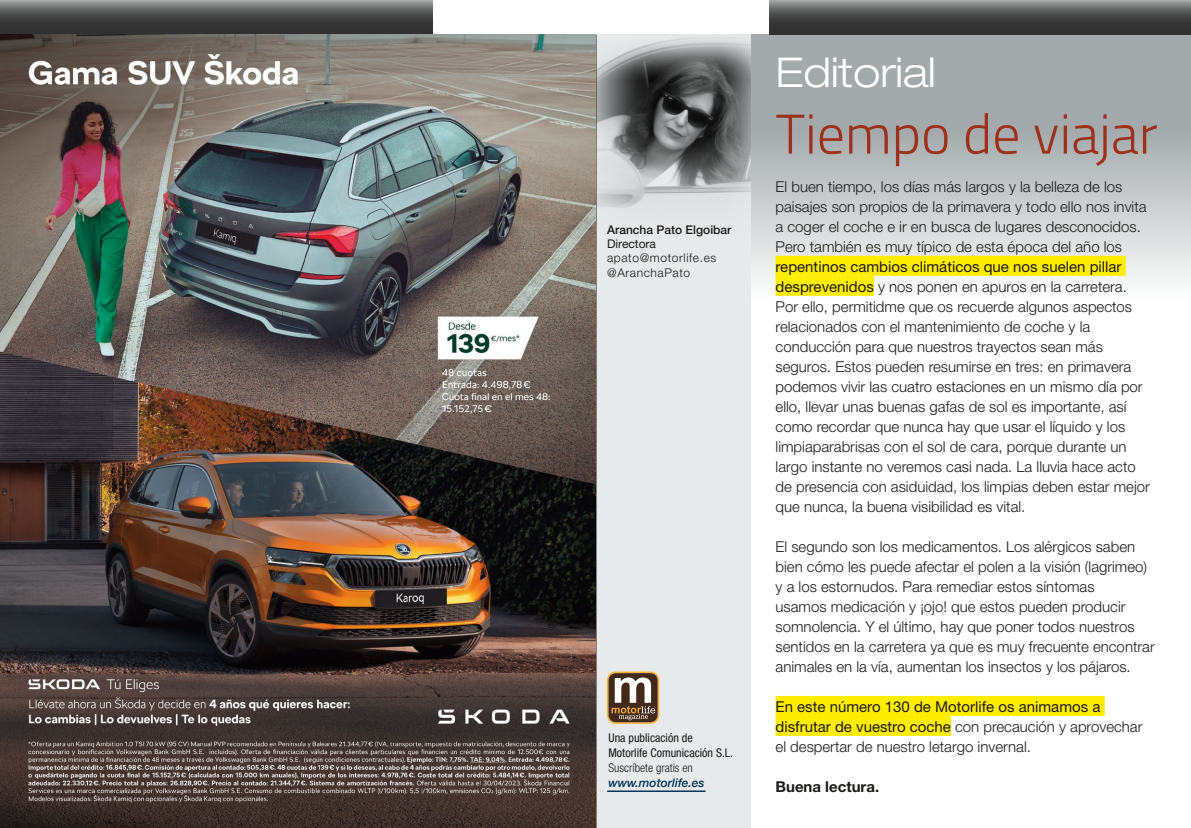
<style>
.page{position:relative;width:1191px;height:828px;background:#fff}
.page>*{position:absolute;margin:0;border:0;box-sizing:border-box;transform-origin:0 0}
.t1{font:300 56px "Cairo";color:#9c311c}
.Titulo_párrafo{font:300 expanded 41px "Helvetica Neue LT Std";color:#fff}
.text_gen{font:300 15px/20px "Helvetica Neue LT Std";color:#1c1b1a}
.text_gen-2{font:15px/20px "Helvetica Neue LT Std";color:#1c1b1a}
.text_gen-3{font:700 15px "Helvetica Neue LT Std";color:#1c1b1a}
.t2{font:condensed 12px/15px "Helvetica Neue LT Std";color:#1c1b1a}
.t3{font:300 12px/14.4px "Helvetica Neue LT Std";letter-spacing:.05em;color:#1c1b1a}
.t4{font:500 12px "Helvetica Neue LT Std";color:#1c1b1a}
.t5{font:12px "Helvetica Neue LT Std";color:#1c1b1a}
.s1{font-weight:300}
.s2{font-weight:500;font-style:italic;font-stretch:normal;color:#00355e}
.s3{font-weight:400}
</style>
<div class="page">
<svg style="left:750px;top:35px;width:441px;height:264px;background:#bcc1c2"></svg>
<div style="left:775px;top:256px;width:350px;height:20px;background:#ffed00"></div>
<div style="left:775px;top:276px;width:99px;height:20px;background:#ffed00"></div>
<div style="left:775px;top:696px;width:329px;height:20px;background:#ffed00"></div>
<div style="left:775px;top:716px;width:176px;height:20px;background:#ffed00"></div>
<div style="left:595px;top:35px;width:155px;height:793px;background:#e7e9ea"></div>
<img style="left:596px;top:35px;width:154px;height:199px">
<svg style="left:0;top:0;width:432px;height:35px;background:#535453"></svg>
<svg style="left:769px;top:0;width:422px;height:35px;background:#515252"></svg>
<hr style="left:595px;top:35px;width:1px;height:793px;background:#1c1b1a">
<div style="left:607px;top:671px;width:52px;height:53px;border:2px solid #f9b233;border-radius:7px"></div>
<svg style="left:608px;top:673px;width:50px;height:49px;background:#816b59"></svg>
<hr style="left:607px;top:790px;width:98px;height:2px;background:#00355e">
<img style="left:0;top:35px;width:595px;height:793px">
<p class="t4" style="left:607px;top:222px;width:126px">Arancha Pato Elgoibar</p>
<p class="t5" style="left:607px;top:237px;width:50px">Directora</p>
<p class="t3" style="left:607px;top:251px;width:111px">apato@motorlife.es @AranchaPato</p>
<p class="t2" style="left:608px;top:730px;width:126px">Una publicación de<br>Motorlife Comunicación S.L.<br><span class="s1">Suscríbete gratis en </span><span class="s2">www.motorlife.es</span></p>
<p class="Titulo_párrafo" style="left:775px;top:48px;width:162px">Editorial</p>
<p class="t1" style="left:775px;top:93px;width:384px">Tiempo de viajar</p>
<p class="text_gen" style="left:775px;top:176px;width:376px">El buen tiempo, los días más largos y la belleza de los paisajes son propios de la primavera y todo ello nos invita a coger el coche e ir en busca de lugares desconocidos.<br>Pero también es muy típico de esta época del año los <span class="s3">repentinos cambios climáticos que nos suelen pillar desprevenidos</span> y nos ponen en apuros en la carretera.<br>Por ello, permitidme que os recuerde algunos aspectos relacionados con el mantenimiento de coche y la conducción para que nuestros trayectos sean más seguros. Estos pueden resumirse en tres: en primavera podemos vivir las cuatro estaciones en un mismo día por ello, llevar unas buenas gafas de sol es importante, así como recordar que nunca hay que usar el líquido y los limpiaparabrisas con el sol de cara, porque durante un largo instante no veremos casi nada. La lluvia hace acto de presencia con asiduidad, los limpias deben estar mejor que nunca, la buena visibilidad es vital.</p>
<p class="text_gen" style="left:775px;top:536px;width:381px">El segundo son los medicamentos. Los alérgicos saben bien cómo les puede afectar el polen a la visión (lagrimeo) y a los estornudos. Para remediar estos síntomas<br>usamos medicación y ¡ojo! que estos pueden producir somnolencia. Y el último, hay que poner todos nuestros sentidos en la carretera ya que es muy frecuente encontrar animales en la vía, aumentan los insectos y los pájaros.</p>
<p class="text_gen-2" style="left:775px;top:696px;width:368px">En este número 130 de Motorlife os animamos a disfrutar de vuestro coche <span class="s1">con precaución y aprovechar el despertar de nuestro letargo invernal.</span></p>
<p class="text_gen-3" style="left:775px;top:777px;width:105px">Buena lectura.</p>
</div>
